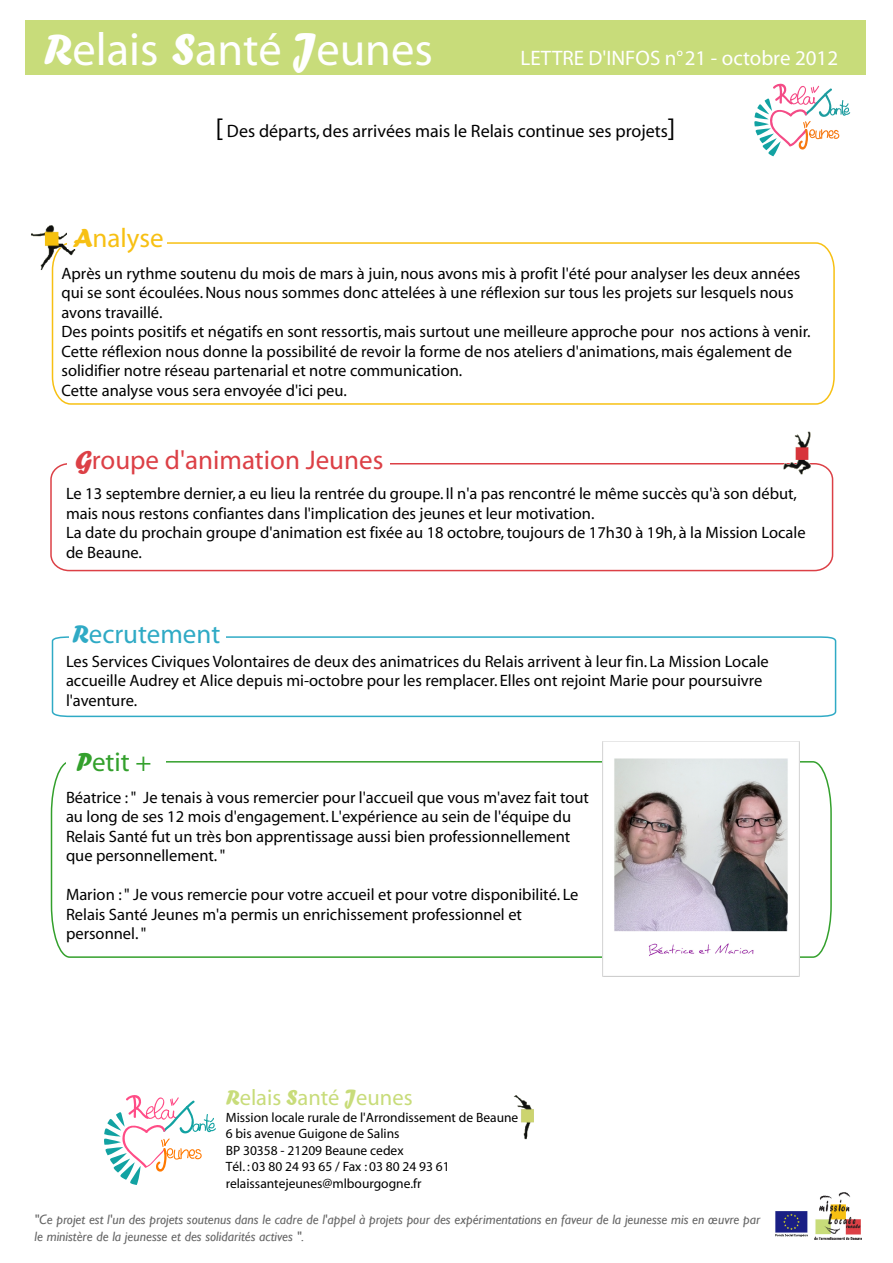
<style>
.page{position:relative;width:893px;height:1263px;background:#fff}
.page>*{position:absolute;margin:0;border:0;box-sizing:border-box;transform-origin:0 0}
.t1{font:46.5px "Myriad";color:#fff}
.t2{font:27px "Myriad";color:#dc4046}
.t3{font:27px "Myriad";color:#2faac5}
.t4{font:27px "Myriad";color:#f7c013}
.t5{font:27px "Myriad";color:#33a02c}
.t6{font:22.5px "Myriad";color:#c8dc7a}
.t7{font:21px "Myriad";color:#fff}
.t8{font:18px "Myriad";color:#000}
.t9{font:16.5px/19.5px "Myriad";color:#000}
.t10{font:italic 13.5px/16.5px "Gill Sans";color:#666}
.t11{font:13.5px/16.5px "Myriad";color:#000}
.s1{font-family:"Forte"}
.s2{font-size:27px}
</style>
<div class="page">
<svg style="left:50px;top:463px;width:784px;height:109px"></svg>
<div style="left:68px;top:449px;width:322px;height:26px;background:#fff"></div>
<div style="left:26px;top:21px;width:840px;height:54px;background:#c8dc7a"></div>
<svg style="left:51px;top:242px;width:784px;height:163px"></svg>
<svg style="left:51px;top:636px;width:786px;height:82px"></svg>
<img style="left:31px;top:225px;width:53px;height:66px">
<img style="left:778px;top:431px;width:42px;height:47px">
<img style="left:513px;top:1095px;width:21px;height:45px">
<img style="left:814px;top:1192px;width:47px;height:47px">
<img style="left:775px;top:1211px;width:33px;height:26px">
<div style="left:69px;top:619px;width:156px;height:30px;background:#fff"></div>
<svg style="left:104px;top:1095px;width:112px;height:90px"></svg>
<svg style="left:754px;top:83px;width:96px;height:73px"></svg>
<div style="left:68px;top:232px;width:99px;height:17px;background:#fff"></div>
<svg style="left:50px;top:760px;width:782px;height:198px"></svg>
<div style="left:66px;top:749px;width:99px;height:24px;background:#fff"></div>
<img style="left:603px;top:741px;width:196px;height:236px">
<h1 class="t1" style="left:44px;top:26px;width:391px"><span class="s1">R</span>elais <span class="s1">S</span>anté <span class="s1">J</span>eunes</h1>
<p class="t7" style="left:520px;top:47px;width:319px">LETTRE D'INFOS n°21 - octobre 2012</p>
<h2 class="t4" style="left:73px;top:225px;width:92px"><span class="s1">A</span>nalyse</h2>
<p class="t8" style="left:215px;top:122px;width:462px"><span class="s2">[</span> Des départs, des arrivées mais le Relais continue ses projets<span class="s2">]</span></p>
<p class="t9" style="left:62px;top:264px;width:751px">Après un rythme soutenu du mois de mars à juin, nous avons mis à profit l'été pour analyser les deux années qui se sont écoulées.Nous nous sommes donc attelées à une réflexion sur tous les projets sur lesquels nous avons travaillé.<br>Des points positifs et négatifs en sont ressortis, mais surtout une meilleure approche pour nos actions à venir.<br>Cette réflexion nous donne la possibilité de revoir la forme de nos ateliers d'animations, mais également de solidifier notre réseau partenarial et notre communication.<br>Cette analyse vous sera envoyée d'ici peu.</p>
<h2 class="t2" style="left:75px;top:447px;width:310px"><span class="s1">G</span>roupe d'animation Jeunes</h2>
<p class="t9" style="left:66px;top:485px;width:741px">Le 13 septembre dernier, a eu lieu la rentrée du groupe. Il n'a pas rencontré le même succès qu'à son début, mais nous restons confiantes dans l'implication des jeunes et leur motivation.<br>La date du prochain groupe d'animation est fixée au 18 octobre,toujours de 17h30 à 19h, à la Mission Locale de Beaune.</p>
<h2 class="t3" style="left:72px;top:620px;width:150px"><span class="s1">R</span>ecrutement</h2>
<p class="t9" style="left:66px;top:652px;width:704px">Les Services Civiques Volontaires de deux des animatrices du Relais arrivent à leur fin. La Mission Locale accueille Audrey et Alice depuis mi-octobre pour les remplacer. Elles ont rejoint Marie pour poursuivre l'aventure.</p>
<h2 class="t5" style="left:76px;top:748px;width:77px"><span class="s1">P</span>etit +</h2>
<p class="t9" style="left:66px;top:788px;width:525px">Béatrice :" Je tenais à vous remercier pour l'accueil que vous m'avez fait tout au long de ses 12 mois d'engagement. L'expérience au sein de l'équipe du Relais Santé fut un très bon apprentissage aussi bien professionnellement que personnellement."</p>
<p class="t9" style="left:66px;top:886px;width:514px">Marion :" Je vous remercie pour votre accueil et pour votre disponibilité. Le<br>Relais Santé Jeunes m'a permis un enrichissement professionnel et personnel."</p>
<h3 class="t6" style="left:226px;top:1086px;width:188px"><span class="s1">R</span>elais <span class="s1">S</span>anté <span class="s1">J</span>eunes</h3>
<p class="t11" style="left:226px;top:1109px;width:294px">Mission locale rurale de l'Arrondissement de Beaune 6 bis avenue Guigone de Salins<br>BP 30358 - 21209 Beaune cedex<br>Tél. : 03 80 24 93 65 / Fax : 03 80 24 93 61 relaissantejeunes@mlbourgogne.fr</p>
<p class="t10" style="left:34px;top:1211px;width:727px">"Ce projet est l'un des projets soutenus dans le cadre de l'appel à projets pour des expérimentations en faveur de la jeunesse mis en œuvre par le ministère de la jeunesse et des solidarités actives ".</p>
</div>
